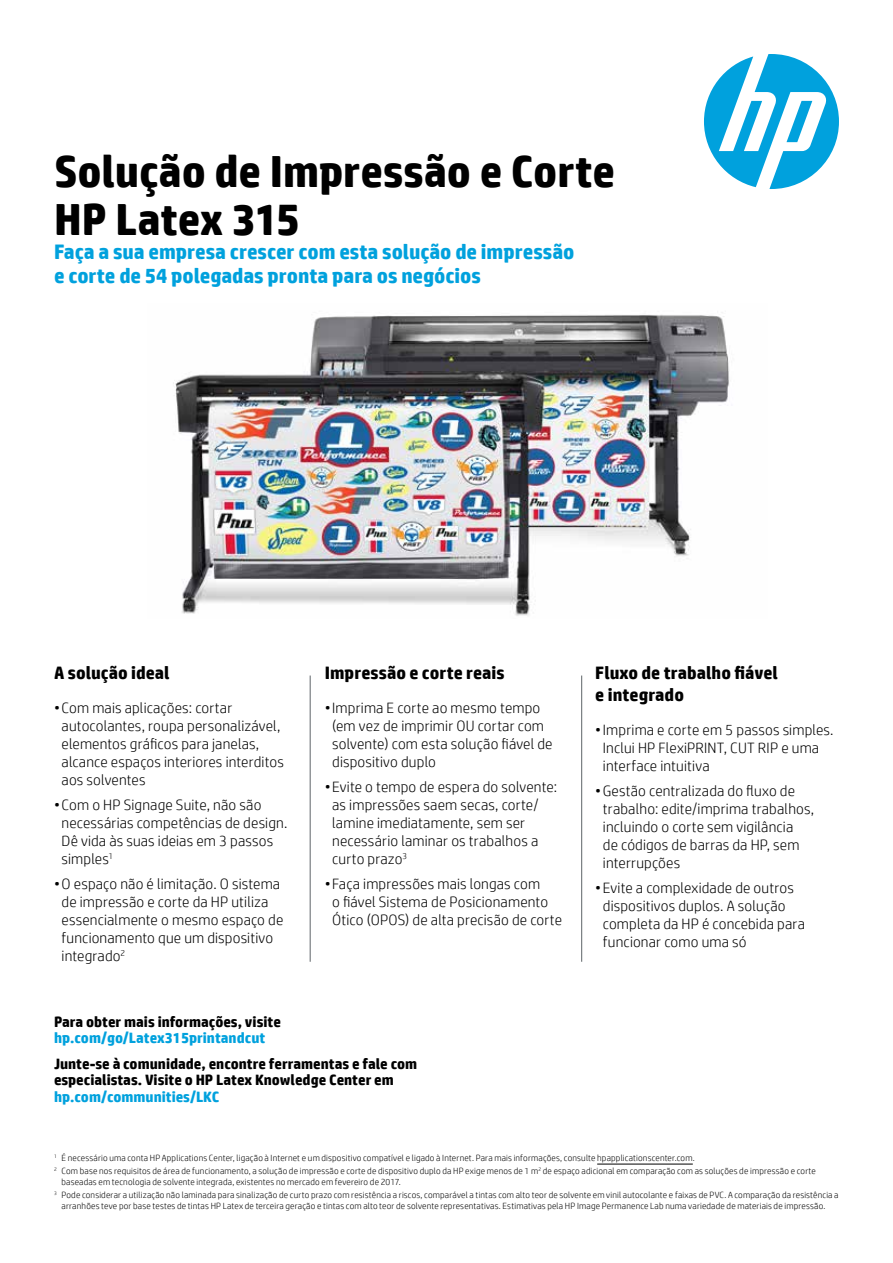
<style>
.page{position:relative;width:893px;height:1263px;background:#fff}
.page>*{position:absolute;margin:0;border:0;box-sizing:border-box;transform-origin:0 0}
.t1{font:700 45px/48px "HP Simplified";letter-spacing:-.005em;color:#000}
.t2{font:700 21px/24px "HP Simplified";letter-spacing:-.005em;color:#00a1dd}
.t3{font:700 18px/21.6px "HP Simplified";color:#000}
.t4{font:300 15px/18px "HP Simplified";letter-spacing:.01em;color:#000}
.t5{font:700 15px/16.5px "HP Simplified";color:#000}
.t6{font:700 15px "HP Simplified";color:#00a1dd}
.t7{font:300 9px/12.9px "HP Simplified";letter-spacing:.02em;color:#000}
</style>
<div class="page">
<svg style="left:704px;top:54px;width:135px;height:135px"></svg>
<img style="left:173px;top:312px;width:556px;height:304px">
<hr style="left:310px;top:675px;width:1px;height:287px;background:#5e6468">
<hr style="left:581px;top:675px;width:1px;height:287px;background:#5e6468">
<hr style="left:597px;top:1164px;width:96px;height:1px;background:#000">
<h1 class="t1" style="left:54px;top:146px;width:563px">Solução de Impressão e Corte<br>HP Latex 315</h1>
<h2 class="t2" style="left:54px;top:239px;width:522px">Faça a sua empresa crescer com esta solução de impressão e corte de 54 polegadas pronta para os negócios</h2>
<p class="t3" style="left:54px;top:662px;width:117px">A solução ideal</p>
<p class="t4" style="left:62px;top:699px;width:224px;text-indent:-8px">•Com mais aplicações: cortar autocolantes, roupa personalizável, elementos gráficos para janelas, alcance espaços interiores interditos aos solventes</p>
<p class="t4" style="left:62px;top:796px;width:227px;text-indent:-8px">•Com o HP Signage Suite, não são necessárias competências de design.<br>Dê vida às suas ideias em 3 passos simples<sup>1</sup></p>
<p class="t4" style="left:62px;top:874px;width:223px;text-indent:-8px">•O espaço não é limitação. O sistema de impressão e corte da HP utiliza essencialmente o mesmo espaço de funcionamento que um dispositivo integrado<sup>2</sup></p>
<p class="t3" style="left:325px;top:662px;width:182px">Impressão e corte reais</p>
<p class="t4" style="left:332px;top:699px;width:222px;text-indent:-8px">•Imprima E corte ao mesmo tempo (em vez de imprimir OU cortar com solvente) com esta solução fiável de dispositivo duplo</p>
<p class="t4" style="left:332px;top:778px;width:226px;text-indent:-8px">•Evite o tempo de espera do solvente: as impressões saem secas, corte/ lamine imediatamente, sem ser necessário laminar os trabalhos a curto prazo<sup>3</sup></p>
<p class="t4" style="left:332px;top:874px;width:231px;text-indent:-8px">•Faça impressões mais longas com<br>o fiável Sistema de Posicionamento<br>Ótico (OPOS) de alta precisão de corte</p>
<p class="t5" style="left:54px;top:1013px;width:228px">Para obter mais informações, visite</p>
<p class="t6" style="left:54px;top:1029px;width:213px">hp.com/go/Latex315printandcut</p>
<p class="t5" style="left:54px;top:1055px;width:365px">Junte-se à comunidade, encontre ferramentas e fale com especialistas. Visite o HP Latex Knowledge Center em</p>
<p class="t6" style="left:54px;top:1088px;width:167px">hp.com/communities/LKC</p>
<p class="t3" style="left:595px;top:662px;width:184px">Fluxo de trabalho fiável e integrado</p>
<p class="t4" style="left:603px;top:721px;width:232px;text-indent:-8px">•Imprima e corte em 5 passos simples.<br>Inclui HP FlexiPRINT, CUT RIP e uma interface intuitiva</p>
<p class="t4" style="left:603px;top:781px;width:213px;text-indent:-8px">•Gestão centralizada do fluxo de trabalho: edite/imprima trabalhos, incluindo o corte sem vigilância<br>de códigos de barras da HP, sem interrupções</p>
<p class="t4" style="left:603px;top:878px;width:204px;text-indent:-8px">•Evite a complexidade de outros dispositivos duplos. A solução completa da HP é concebida para funcionar como uma só</p>
<p class="t7" style="left:54px;top:1151px;width:763px"><sup>1</sup> É necessário uma conta HP Applications Center, ligação à Internet e um dispositivo compatível e ligado à Internet. Para mais informações, consulte hpapplicationscenter.com.<br><sup>2</sup> Com base nos requisitos de área de funcionamento, a solução de impressão e corte de dispositivo duplo da HP exige menos de 1 m<sup>2</sup> de espaço adicional em comparação com as soluções de impressão e corte</p>
<p class="t7" style="left:54px;top:1175px;width:786px;text-indent:8px">baseadas em tecnologia de solvente integrada, existentes no mercado em fevereiro de 2017.<br><sup>3</sup> Pode considerar a utilização não laminada para sinalização de curto prazo com resistência a riscos, comparável a tintas com alto teor de solvente em vinil autocolante e faixas de PVC. A comparação da resistência a</p>
<p class="t7" style="left:61px;top:1199px;width:765px">arranhões teve por base testes de tintas HP Latex de terceira geração e tintas com alto teor de solvente representativas. Estimativas pela HP Image Permanence Lab numa variedade de materiais de impressão.</p>
</div>
